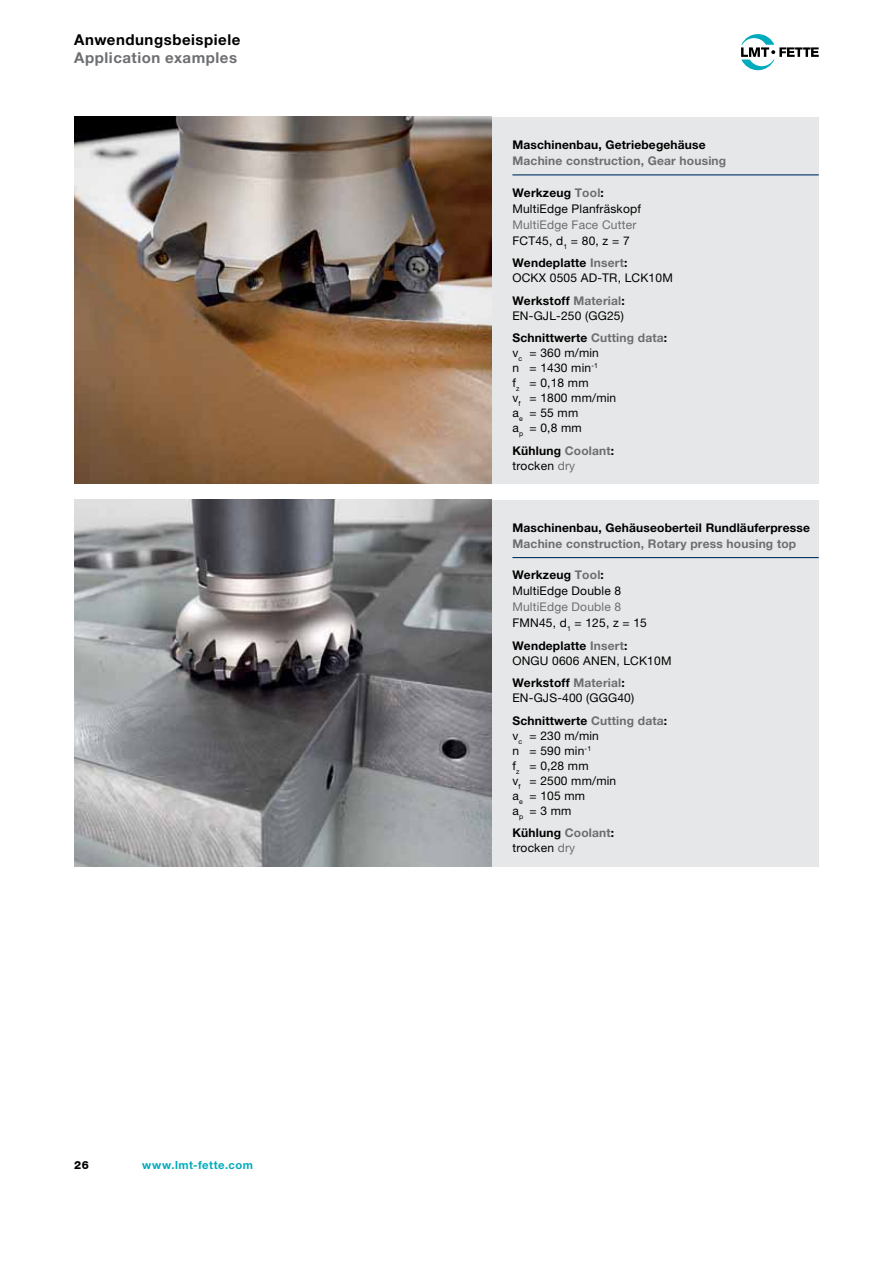
<style>
.page{position:relative;width:893px;height:1263px;background:#fff}
.page>*{position:absolute;margin:0;border:0;box-sizing:border-box;transform-origin:0 0}
.t1{font:700 15px "Helvetica Neue LT Pro";letter-spacing:.035em;color:#000}
.t2{font:700 15px "Helvetica Neue LT Pro";letter-spacing:.035em;color:#6d6e71}
.t3{font:12px/15px "Helvetica Neue LT Pro";letter-spacing:.015em;color:#000}
.t4{font:700 12px/15px "Helvetica Neue LT Pro";letter-spacing:.015em;color:#000}
.t5{font:700 12px "Helvetica Neue LT Pro";letter-spacing:.015em;color:#6d6e71}
.t6{font:12px/15.9px "Helvetica Neue LT Pro";letter-spacing:.015em;color:#6d6e71}
.t7{font:700 11.25px "Helvetica Neue LT Pro";letter-spacing:.04em;color:#00abbd}
.t8{font:800 11.25px "Helvetica Neue LT Pro";color:#000}
.s1{font-weight:700}
.s2{font-weight:700;color:#6d6e71}
.s3{color:#000}
.s4{color:#6d6e71}
.s5{font-weight:400}
.s6{font-weight:400;color:#6d6e71}
</style>
<div class="page">
<svg style="left:741px;top:34px;width:77px;height:36px"></svg>
<div style="left:74px;top:117px;width:744px;height:367px;background:#e6e7e8"></div>
<div style="left:74px;top:500px;width:744px;height:366px;background:#e6e7e8"></div>
<hr style="left:512px;top:174px;width:306px;height:1px;background:#003565">
<hr style="left:512px;top:557px;width:306px;height:1px;background:#003565">
<img style="left:74px;top:117px;width:417px;height:367px">
<img style="left:74px;top:500px;width:417px;height:366px">
<p class="t1" style="left:74px;top:34px;width:168px">Anwendungsbeispiele</p>
<p class="t2" style="left:74px;top:52px;width:164px">Application examples</p>
<p class="t8" style="left:74px;top:1161px;width:16px">26</p>
<p class="t7" style="left:142px;top:1161px;width:112px">www.lmt-fette.com</p>
<p class="t4" style="left:512px;top:138px;width:195px">Maschinenbau, Getriebegehäuse</p>
<p class="t5" style="left:512px;top:156px;width:215px">Machine construction, Gear housing</p>
<p class="t3" style="left:512px;top:185px;width:130px;line-height:15.9px"><span class="s1">Werkzeug</span> <span class="s2">Tool</span><span class="s1">:<br></span>MultiEdge Planfräskopf</p>
<p class="t6" style="left:512px;top:217px;width:125px">MultiEdge Face Cutter<br><span class="s3">FCT45, d</span><sub>1</sub> <span class="s3">= 80, z = 7</span></p>
<p class="t3" style="left:512px;top:256px;width:162px"><span class="s1">Wendeplatte</span> <span class="s2">Insert</span><span class="s1">:<br></span>OCKX 0505 AD-TR, LCK10M</p>
<p class="t3" style="left:512px;top:294px;width:114px"><span class="s1">Werkstoff</span> <span class="s2">Material</span><span class="s1">:<br></span>EN-GJL-250 (GG25)</p>
<p class="t3" style="left:512px;top:331px;width:156px"><span class="s1">Schnittwerte</span> <span class="s2">Cutting data</span><span class="s1">: </span>v<sub>c</sub> = 360 m/min<br>n = 1430 min<sup>-1<br></sup>f<sub>z</sub> = 0,18 mm<br>v<sub>f</sub> = 1800 mm/min<br>a<sub>e</sub> = 55 mm<br>a<sub>p</sub> = 0,8 mm</p>
<p class="t4" style="left:512px;top:444px;width:103px">Kühlung <span class="s4">Coolant</span>: <span class="s5">trocken</span> <span class="s6">dry</span></p>
<p class="t4" style="left:512px;top:521px;width:299px">Maschinenbau, Gehäuseoberteil Rundläuferpresse</p>
<p class="t5" style="left:512px;top:539px;width:285px">Machine construction, Rotary press housing top</p>
<p class="t3" style="left:512px;top:568px;width:110px;line-height:15.9px"><span class="s1">Werkzeug</span> <span class="s2">Tool</span><span class="s1">:<br></span>MultiEdge Double 8</p>
<p class="t6" style="left:512px;top:600px;width:136px">MultiEdge Double 8<br><span class="s3">FMN45, d</span><sub>1</sub> <span class="s3">= 125, z = 15</span></p>
<p class="t3" style="left:512px;top:639px;width:160px"><span class="s1">Wendeplatte</span> <span class="s2">Insert</span><span class="s1">:<br></span>ONGU 0606 ANEN, LCK10M</p>
<p class="t3" style="left:512px;top:676px;width:123px"><span class="s1">Werkstoff</span> <span class="s2">Material</span><span class="s1">:<br></span>EN-GJS-400 (GGG40)</p>
<p class="t3" style="left:512px;top:714px;width:156px"><span class="s1">Schnittwerte</span> <span class="s2">Cutting data</span><span class="s1">: </span>v<sub>c</sub> = 230 m/min<br>n = 590 min<sup>-1<br></sup>f<sub>z</sub> = 0,28 mm<br>v<sub>f</sub> = 2500 mm/min<br>a<sub>e</sub> = 105 mm<br>a<sub>p</sub> = 3 mm</p>
<p class="t4" style="left:512px;top:827px;width:103px">Kühlung <span class="s4">Coolant</span>: <span class="s5">trocken</span> <span class="s6">dry</span></p>
</div>
